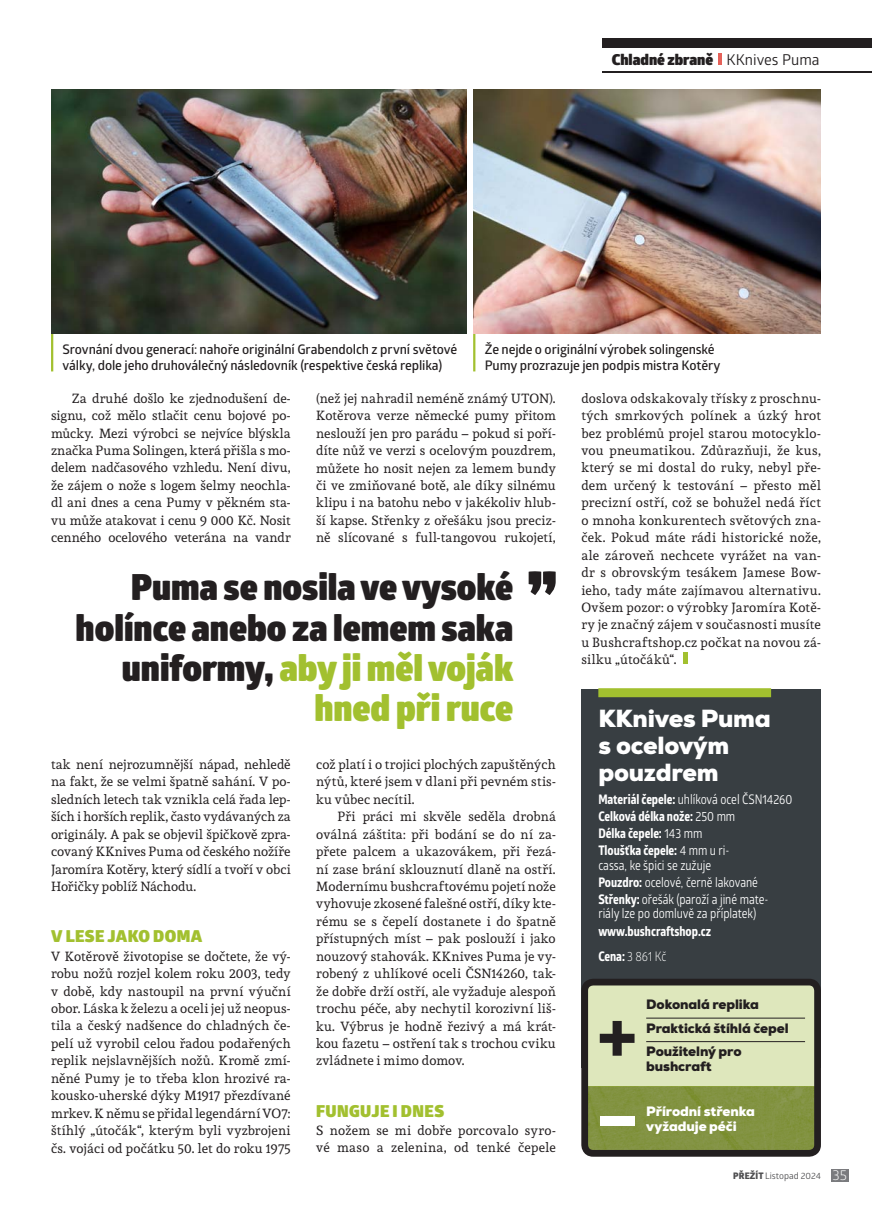
<style>
.page{position:relative;width:872px;height:1212px;background:#fff}
.page>*{position:absolute;margin:0;border:0;box-sizing:border-box;transform-origin:0 0}
.t1{font:900 36px/40.3px "Glober";color:#231f20;text-align:right}
.t2{font:900 24px/27px "Nexa";letter-spacing:-.01em;color:#fff}
.t3{font:900 16.5px "Glober";letter-spacing:.025em;color:#a2c02f}
.t4{font:900 15px "Glober";color:#231f20}
.t5{font:13.2px/17.4px "Andada";letter-spacing:.015em;color:#231f20;text-align:justify}
.t6{font:600 13.2px/16.2px "Glober";letter-spacing:-.01em;color:#231f20}
.t7{font:13.2px/17.2px "Glober";letter-spacing:-.005em;color:#fff;scale:.85 1}
.t8{font:700 13.2px/17.2px "Globerx";letter-spacing:-.005em;color:#fff;scale:.85 1}
.t9{font:900 13.2px/23.5px "Nexa";letter-spacing:-.01em;color:#231f20}
.t10{font:900 13.2px/15px "Nexa";letter-spacing:-.01em;color:#fff}
.t11{font:13.2px "Glober";color:#fff;scale:.85 1}
.t12{font:9px "Glober";color:#4d4d4f}
.s1{font-weight:400}
.s2{color:#a2c02f}
.s3{font-family:"Globerx";font-weight:700}
.s4{font-family:"Glober";font-weight:400}
.s5{font-weight:800}
.s6{font-size:14.1px;color:#fff}
</style>
<div class="page">
<svg style="left:718px;top:53px;width:3px;height:12px"></svg>
<div style="left:602px;top:38px;width:270px;height:10px;background:#231f20"></div>
<hr style="left:602px;top:71px;width:270px;height:1px;background:#231f20">
<div style="left:830px;top:1169px;width:18px;height:12px;background:#7a7b7e"></div>
<div style="left:683px;top:652px;width:5px;height:12px;background:#a2c02f"></div>
<hr style="left:51px;top:333px;width:2px;height:38px;background:#a2c02f">
<hr style="left:473px;top:333px;width:2px;height:38px;background:#a2c02f">
<svg style="left:528px;top:571px;width:27px;height:24px"></svg>
<div style="left:581px;top:689px;width:240px;height:379px;background:#383e42"></div>
<div style="left:598px;top:688px;width:173px;height:9px;background:#a2c02f"></div>
<div style="left:584px;top:982px;width:233px;height:171px;background:#dee7bc;border-radius:9px"></div>
<img style="left:589px;top:1086px;width:224px;height:63px">
<div style="left:581px;top:979px;width:240px;height:178px;border:7px solid #231f20;border-radius:9px"></div>
<svg style="left:600px;top:1021px;width:34px;height:35px"></svg>
<hr style="left:646px;top:1018px;width:159px;height:1px;background:#231f20">
<hr style="left:646px;top:1041px;width:159px;height:1px;background:#231f20">
<div style="left:599px;top:1117px;width:35px;height:9px;background:#fff"></div>
<img style="left:51px;top:89px;width:415px;height:244px">
<img style="left:473px;top:89px;width:348px;height:244px">
<p class="t4" style="left:611px;top:48px;width:209px">Chladné zbraně <span class="s1">KKnives Puma</span></p>
<p class="t6" style="left:63px;top:340px;width:396px">Srovnání dvou generací: nahoře originální Grabendolch z první světové války, dole jeho druhoválečný následovník (respektive česká replika)</p>
<p class="t6" style="left:484px;top:340px;width:237px">Že nejde o originální výrobek solingenské<br>Pumy prozrazuje jen podpis mistra Kotěry</p>
<p class="t5" style="left:51px;top:389px;width:241px;text-indent:21px">Za druhé došlo ke zjednodušení de&shy;signu, což mělo stlačit cenu bojové po&shy;můcky. Mezi výrobci se nejvíce blýskla značka Puma Solingen, která přišla s mo&shy;delem nadčasového vzhledu. Není divu, že zájem o nože s logem šelmy neochla&shy;dl ani dnes a cena Pumy v pěkném sta&shy;vu může atakovat i cenu 9 000 Kč. Nosit cenného ocelového veterána na vandr</p>
<p class="t5" style="left:316px;top:389px;width:241px">(než jej nahradil neméně známý UTON).<br>Kotěrova verze německé pumy přitom neslouží jen pro parádu – pokud si poří&shy;díte nůž ve verzi s ocelovým pouzdrem, můžete ho nosit nejen za lemem bundy či ve zmiňované botě, ale díky silnému klipu i na batohu nebo v jakékoliv hlub&shy;ší kapse. Střenky z ořešáku jsou preciz&shy;ně slícované s full-tangovou rukojetí,</p>
<h1 class="t1" style="left:76px;top:567px;width:439px">Puma se nosila ve vysoké holínce anebo za lemem saka uniformy, <span class="s2">aby ji měl voják hned při ruce</span></h1>
<p class="t5" style="left:51px;top:755px;width:241px">tak není nejrozumnější nápad, nehledě na fakt, že se velmi špatně sahání. V po&shy;sledních letech tak vznikla celá řada lep&shy;ších i horších replik, často vydávaných za originály. A pak se objevil špičkově zpra&shy;covaný KKnives Puma od českého nožíře Jaromíra Kotěry, který sídlí a tvoří v obci Hořičky poblíž Náchodu.</p>
<p class="t3" style="left:51px;top:924px;width:153px">V lese jako doma</p>
<p class="t5" style="left:51px;top:947px;width:241px">V Kotěrově životopise se dočtete, že vý&shy;robu nožů rozjel kolem roku 2003, tedy v době, kdy nastoupil na první výuční obor. Láska k železu a oceli jej už neopus&shy;tila a český nadšence do chladných če&shy;pelí už vyrobil celou řadou podařených replik nejslavnějších nožů. Kromě zmí&shy;něné Pumy je to třeba klon hrozivé ra&shy;kousko-uherské dýky M1917 přezdívané mrkev. K němu se přidal legendární VO7: štíhlý „útočák“, kterým byli vyzbrojeni čs. vojáci od počátku 50. let do roku 1975</p>
<p class="t5" style="left:316px;top:755px;width:241px">což platí i o trojici plochých zapuštěných nýtů, které jsem v dlani při pevném stis&shy;ku vůbec necítil.</p>
<p class="t5" style="left:316px;top:808px;width:241px;text-indent:21px">Při práci mi skvěle seděla drobná oválná záštita: při bodání se do ní za&shy;přete palcem a ukazovákem, při řezá&shy;ní zase brání sklouznutí dlaně na ostří.<br>Modernímu bushcraftovému pojetí nože vyhovuje zkosené falešné ostří, díky kte&shy;rému se s čepelí dostanete i do špatně přístupných míst – pak poslouží i jako nouzový stahovák. KKnives Puma je vy&shy;robený z uhlíkové oceli ČSN14260, tak&shy;že dobře drží ostří, ale vyžaduje alespoň trochu péče, aby nechytil korozivní liš&shy;ku. Výbrus je hodně řezivý a má krát&shy;kou fazetu – ostření tak s trochou cviku zvládnete i mimo domov.</p>
<p class="t3" style="left:316px;top:1098px;width:129px">Funguje i dnes</p>
<p class="t5" style="left:316px;top:1121px;width:241px">S nožem se mi dobře porcovalo syro&shy;vé maso a zelenina, od tenké čepele</p>
<p class="t5" style="left:581px;top:389px;width:241px">doslova odskakovaly třísky z proschnu&shy;tých smrkových polínek a úzký hrot bez problémů projel starou motocyklo&shy;vou pneumatikou. Zdůrazňuji, že kus, který se mi dostal do ruky, nebyl pře&shy;dem určený k testování – přesto měl precizní ostří, což se bohužel nedá říct o mnoha konkurentech světových zna&shy;ček. Pokud máte rádi historické nože, ale zároveň nechcete vyrážet na van&shy;dr s obrovským tesákem Jamese Bow&shy;ieho, tady máte zajímavou alternativu.<br>Ovšem pozor: o výrobky Jaromíra Kotě&shy;ry je značný zájem v současnosti musíte u Bushcraftshop.cz počkat na novou zá&shy;silku „útočáků“.</p>
<h2 class="t2" style="left:598px;top:705px;width:174px">KKnives Puma s ocelovým pouzdrem</h2>
<p class="t7" style="left:598px;top:790px;width:230px"><span class="s3">Materiál čepele:</span> uhlíková ocel ČSN14260</p>
<p class="t8" style="left:598px;top:807px;width:163px">Celková délka nože: <span class="s4">250 mm<br></span>Délka čepele: <span class="s4">143 mm<br></span>Tloušťka čepele: <span class="s4">4 mm u ri-</span></p>
<p class="t7" style="left:598px;top:856px;width:202px">cassa, ke špici se zužuje<br><span class="s3">Pouzdro:</span> ocelové, černě lakované<br><span class="s3">Střenky:</span> ořešák (paroží a jiné mate-</p>
<p class="t7" style="left:598px;top:904px;width:187px">riály lze po domluvě za příplatek)</p>
<p class="t8" style="left:598px;top:922px;width:134px">www.bushcraftshop.cz</p>
<p class="t11" style="left:598px;top:947px;width:82px"><span class="s3">Cena:</span> 3 861 Kč</p>
<p class="t9" style="left:646px;top:993px;width:144px">Dokonalá replika<br>Praktická štíhlá čepel<br>Použitelný pro</p>
<p class="t9" style="left:646px;top:1055px;width:67px">bushcraft</p>
<p class="t10" style="left:646px;top:1104px;width:110px">Přírodní střenka vyžaduje péči</p>
<p class="t12" style="left:733px;top:1169px;width:115px"><span class="s5">Přežít</span> Listopad 2024 <span class="s6">35</span></p>
</div>
